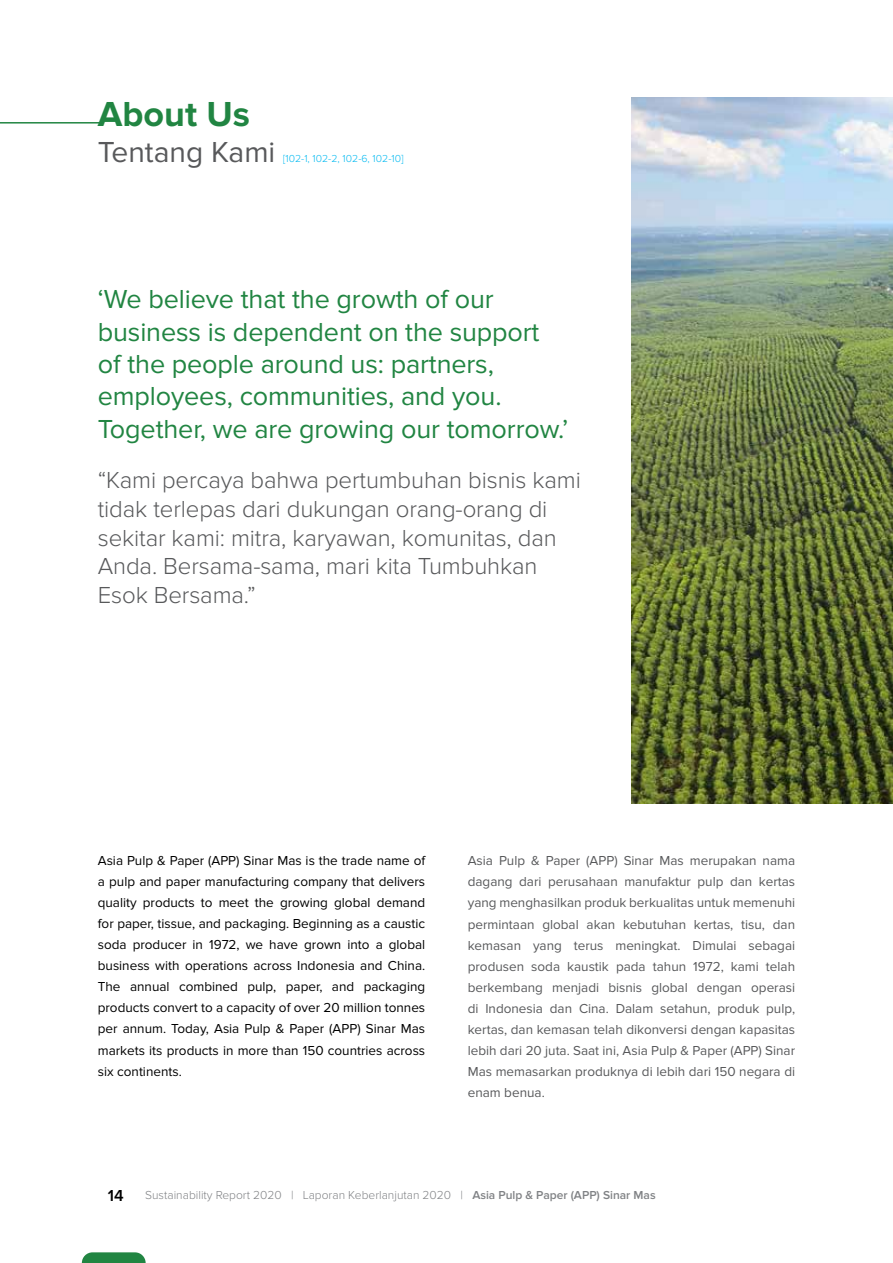
<style>
.page{position:relative;width:893px;height:1263px;background:#fff}
.page>*{position:absolute;margin:0;border:0;box-sizing:border-box;transform-origin:0 0}
.t1{font:700 36px "Proxima Nova";color:#218542}
.t2{font:30px "Proxima Nova";color:#58595b}
.t3{font:27px/32.4px "Proxima Nova";letter-spacing:-.005em;color:#218542}
.t4{font:300 24px/28.8px "Proxima Nova";letter-spacing:-.005em;color:#58595b}
.t5{font:600 16.5px "Proxima Nova";color:#000}
.t6{font:13.5px/21px "Proxima Nova";color:#58595b;text-align:justify}
.t7{font:13.5px/21px "Proxima Nova";color:#000;text-align:justify}
.t8{font:300 12px "Proxima Nova";color:#808285}
.t9{font:300 10.5px "Proxima Nova";color:#00b9f1}
.s1{font-weight:600}
</style>
<div class="page">
<img style="left:631px;top:98px;width:262px;height:706px">
<hr style="left:0;top:122px;width:103px;height:2px;background:#218542">
<svg style="left:82px;top:1252px;width:64px;height:11px"></svg>
<h1 class="t1" style="left:98px;top:94px;width:154px">About Us</h1>
<h2 class="t2" style="left:98px;top:135px;width:179px">Tentang Kami</h2>
<p class="t9" style="left:283px;top:153px;width:122px">[102-1, 102-2, 102-6, 102-10]</p>
<h3 class="t3" style="left:98px;top:283px;width:472px">‘We believe that the growth of our business is dependent on the support of the people around us: partners, employees, communities, and you.<br>Together, we are growing our tomorrow.’</h3>
<h3 class="t4" style="left:98px;top:466px;width:485px">“Kami percaya bahwa pertumbuhan bisnis kami tidak terlepas dari dukungan orang-orang di sekitar kami: mitra, karyawan, komunitas, dan Anda. Bersama-sama, mari kita Tumbuhkan Esok Bersama.”</h3>
<p class="t7" style="left:98px;top:851px;width:329px">Asia Pulp &amp; Paper (APP) Sinar Mas is the trade name of a pulp and paper manufacturing company that delivers quality products to meet the growing global demand for paper, tissue, and packaging. Beginning as a caustic soda producer in 1972, we have grown into a global business with operations across Indonesia and China.<br>The annual combined pulp, paper, and packaging products convert to a capacity of over 20 million tonnes per annum. Today, Asia Pulp &amp; Paper (APP) Sinar Mas markets its products in more than 150 countries across six continents.</p>
<p class="t6" style="left:468px;top:851px;width:329px">Asia Pulp &amp; Paper (APP) Sinar Mas merupakan nama dagang dari perusahaan manufaktur pulp dan kertas yang menghasilkan produk berkualitas untuk memenuhi permintaan global akan kebutuhan kertas, tisu, dan kemasan yang terus meningkat. Dimulai sebagai produsen soda kaustik pada tahun 1972, kami telah berkembang menjadi bisnis global dengan operasi di Indonesia dan Cina. Dalam setahun, produk pulp, kertas, dan kemasan telah dikonversi dengan kapasitas lebih dari 20 juta. Saat ini, Asia Pulp &amp; Paper (APP) Sinar Mas memasarkan produknya di lebih dari 150 negara di enam benua.</p>
<p class="t5" style="left:108px;top:1186px;width:17px">14</p>
<p class="t8" style="left:145px;top:1188px;width:512px">Sustainability Report 2020 | Laporan Keberlanjutan 2020 | <span class="s1">Asia Pulp &amp; Paper (APP) Sinar Mas</span></p>
</div>
